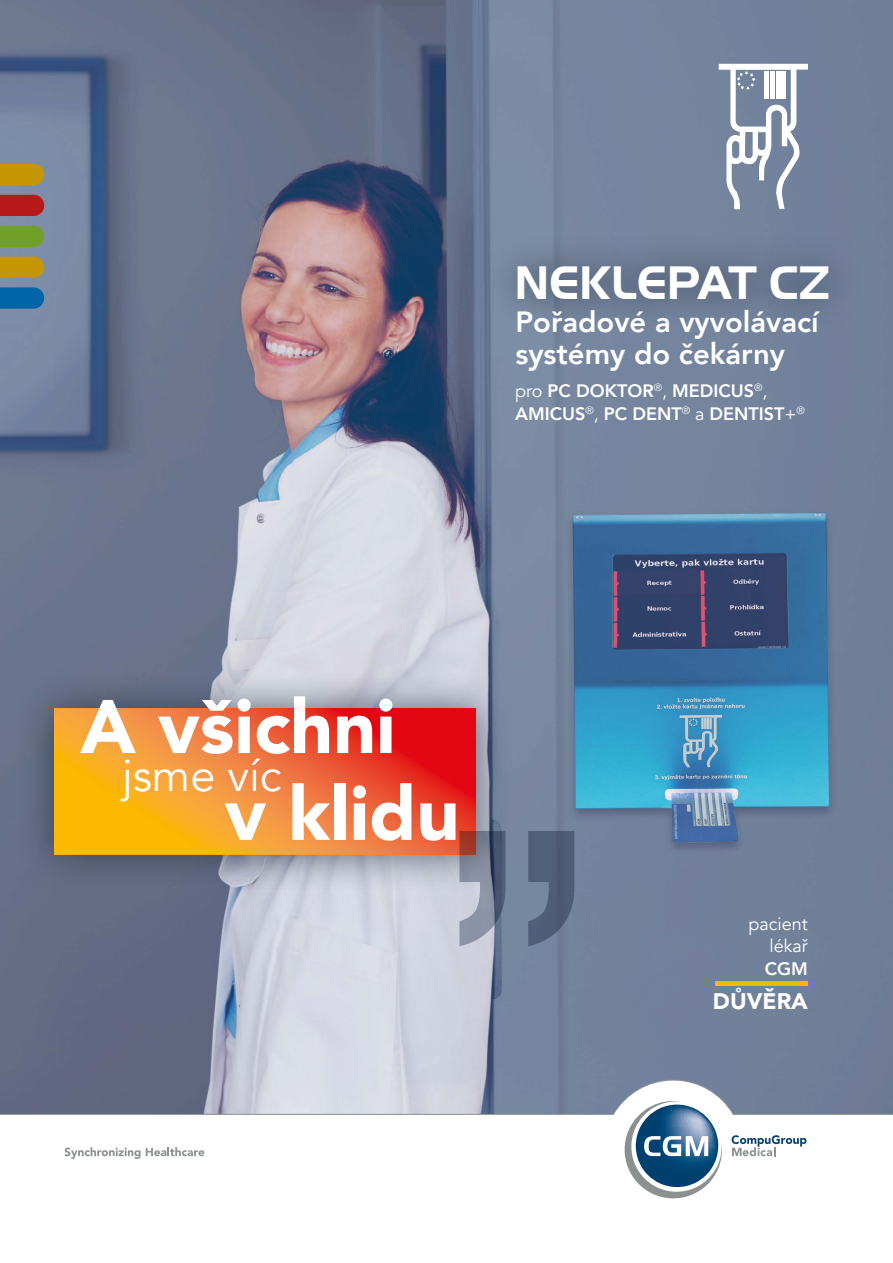
<style>
.page{position:relative;width:893px;height:1263px;background:#fff}
.page>*{position:absolute;margin:0;border:0;box-sizing:border-box;transform-origin:0 0}
.t1{font:900 75px "Avenir LT Com";color:#fff}
.t2{font:700 48.6px "Handel Gothic Com";color:#fff}
.t3{font:45px "Avenir LT Com";color:#fff}
.t4{font:800 29.25px/31.5px "Avenir LT Com";color:#fff}
.t5{font:900 22.5px "Avenir LT Com";color:#fff}
.t6{font:800 18px/22.5px "Avenir LT Com";color:#fff}
.t7{font:18px/22.5px "Avenir LT Com";color:#fff;text-align:right}
.s1{font-weight:400}
</style>
<div class="page">
<img style="left:0;top:0;width:893px;height:1080px">
<svg style="left:0;top:1080px;width:893px;height:119px"></svg>
<div style="left:715px;top:981px;width:93px;height:5px;background:#fbba00"></div>
<div style="left:16px;top:671px;width:497px;height:221px;background:#253140;opacity:.75"></div>
<svg style="left:54px;top:709px;width:421px;height:145px"></svg>
<svg style="left:459px;top:831px;width:115px;height:115px"></svg>
<svg style="left:0;top:164px;width:44px;height:21px"></svg>
<svg style="left:0;top:256px;width:44px;height:22px"></svg>
<svg style="left:0;top:195px;width:44px;height:21px"></svg>
<svg style="left:0;top:226px;width:44px;height:21px"></svg>
<svg style="left:719px;top:64px;width:89px;height:145px"></svg>
<hr style="left:765px;top:71px;width:4px;height:28px;background:#fff">
<div style="left:770px;top:71px;width:5px;height:28px;background:#fff"></div>
<hr style="left:776px;top:71px;width:4px;height:28px;background:#fff">
<hr style="left:782px;top:71px;width:4px;height:28px;background:#fff">
<div style="left:483px;top:232px;width:377px;height:101px;background:#253140;opacity:.75"></div>
<svg style="left:0;top:287px;width:44px;height:22px"></svg>
<h2 class="t2" style="left:514px;top:255px;width:317px">NEKLEPAT CZ</h2>
<h3 class="t4" style="left:515px;top:306px;width:305px">Pořadové a vyvolávací systémy do čekárny</h3>
<p class="t6" style="left:515px;top:380px;width:291px"><span class="s1">pro</span> PC DOKTOR<sup>®</sup><span class="s1">,</span> MEDICUS<sup>®</sup><span class="s1">,<br></span>AMICUS<sup>®</sup><span class="s1">,</span> PC DENT<sup>®</sup> <span class="s1">a</span> DENTIST<span class="s1">+</span><sup>®</sup></p>
<h1 class="t1" style="left:80px;top:681px;width:317px">A všichni</h1>
<h3 class="t3" style="left:122px;top:749px;width:161px">jsme víc</h3>
<h1 class="t1" style="left:225px;top:768px;width:236px">v klidu</h1>
<p class="t7" style="left:749px;top:912px;width:61px">pacient lékař</p>
<p class="t6" style="left:765px;top:957px;width:45px">CGM</p>
<p class="t5" style="left:713px;top:987px;width:97px">DŮVĚRA</p>
</div>
